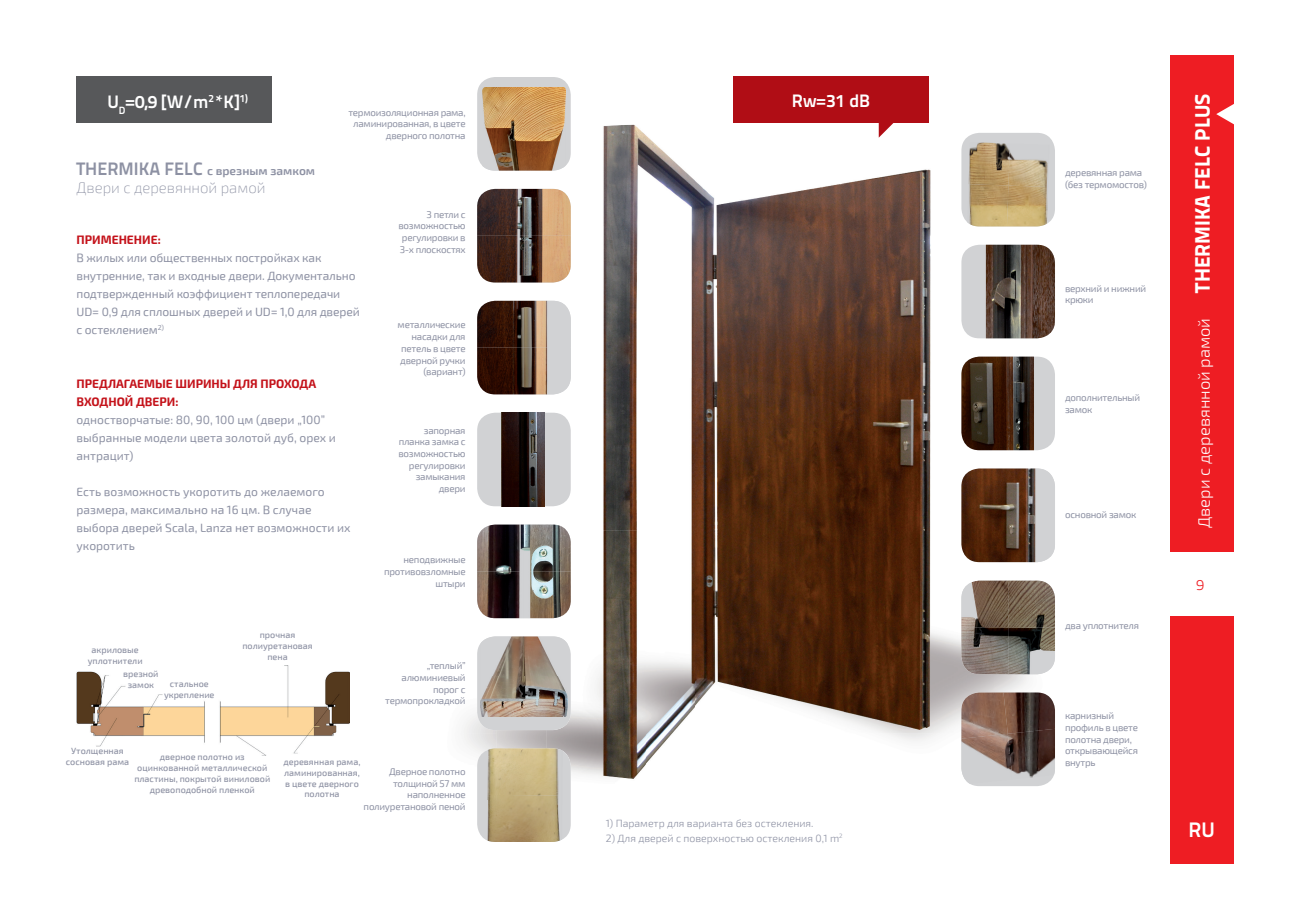
<style>
.page{position:relative;width:1289px;height:919px;background:#fff}
.page>*{position:absolute;margin:0;border:0;box-sizing:border-box;transform-origin:0 0}
.t1{font:21px "Titillium Text 25 L 800 wt";color:#fff}
.t2{font:18px "Titillium Text 25 L 800 wt";color:#fff}
.t3{font:300 16.5px "Exo 2";color:#fff}
.t4{font:200 15px "Exo 2";color:#8d91a3}
.t5{font:15px "Titillium Text 25 L 250 wt";color:#ee1d23}
.t6{font:12px/18px "Exo 2";letter-spacing:-.005em;color:#8d91a3}
.t7{font:700 12px/18px "Exo 2";color:#c4121a}
.t8{font:600 12px "Exo 2";color:#8d91a3}
.t9{font:300 10.5px "Exo 2";color:#8d91a3}
.t10{font:9.75px/11.7px "Exo 2";letter-spacing:-.025em;color:#8d91a3;text-align:right}
.t11{font:500 9px/10.8px "Exo 2";color:#8d91a3;text-align:center}
.s1{font-family:"Titillium Text 25 L 999 wt";font-weight:400;font-size:21px}
.s2{font-family:"Titillium Text 25 L 800 wt";font-weight:400;font-size:18px}
</style>
<div class="page">
<div style="left:1169px;top:55px;width:64px;height:808px;background:#ee1d23"></div>
<div style="left:1166px;top:552px;width:67px;height:64px;background:#fff"></div>
<svg style="left:1216px;top:103px;width:18px;height:22px"></svg>
<img style="left:494px;top:125px;width:201px;height:101px">
<img style="left:695px;top:133px;width:297px;height:600px">
<img style="left:992px;top:133px;width:50px;height:318px">
<img style="left:463px;top:282px;width:33px;height:480px">
<img style="left:546px;top:226px;width:149px;height:152px">
<img style="left:496px;top:282px;width:50px;height:19px">
<img style="left:496px;top:378px;width:141px;height:152px">
<img style="left:645px;top:378px;width:50px;height:388px">
<img style="left:546px;top:530px;width:99px;height:253px">
<div style="left:77px;top:77px;width:195px;height:46px;background:#57585a"></div>
<svg style="left:878px;top:123px;width:18px;height:15px"></svg>
<div style="left:733px;top:77px;width:195px;height:46px;background:#b00d15"></div>
<img style="left:77px;top:665px;width:272px;height:90px">
<div style="left:477px;top:77px;width:93px;height:94px;background:#d1d2d4;border-radius:18px"></div>
<img style="left:482px;top:87px;width:83px;height:42px">
<img style="left:485px;top:129px;width:71px;height:42px">
<svg style="left:477px;top:748px;width:93px;height:93px;background:#cdc1a2"></svg>
<img style="left:489px;top:748px;width:64px;height:1px">
<img style="left:487px;top:794px;width:75px;height:47px">
<svg style="left:477px;top:636px;width:93px;height:94px;background:#bdb8b4"></svg>
<img style="left:524px;top:636px;width:43px;height:80px">
<svg style="left:484px;top:636px;width:11px;height:3px"></svg>
<img style="left:480px;top:676px;width:44px;height:40px">
<img style="left:477px;top:524px;width:93px;height:94px">
<img style="left:477px;top:301px;width:93px;height:93px">
<img style="left:477px;top:189px;width:93px;height:93px">
<div style="left:477px;top:412px;width:93px;height:94px;background:#d1d2d4;border-radius:18px"></div>
<img style="left:501px;top:412px;width:43px;height:94px">
<svg style="left:961px;top:133px;width:93px;height:93px;background:#c9bca4"></svg>
<img style="left:968px;top:142px;width:41px;height:43px">
<img style="left:1008px;top:143px;width:41px;height:44px">
<svg style="left:967px;top:222px;width:8px;height:4px"></svg>
<img style="left:1006px;top:185px;width:42px;height:41px">
<div style="left:961px;top:245px;width:93px;height:93px;background:#d1d2d4;border-radius:18px"></div>
<img style="left:985px;top:245px;width:69px;height:93px">
<div style="left:961px;top:356px;width:93px;height:94px;background:#d1d2d4;border-radius:18px"></div>
<img style="left:961px;top:356px;width:72px;height:94px">
<img style="left:961px;top:468px;width:93px;height:94px">
<img style="left:961px;top:580px;width:93px;height:94px">
<div style="left:961px;top:692px;width:93px;height:94px;background:#d1d2d4;border-radius:18px"></div>
<img style="left:961px;top:692px;width:42px;height:41px">
<img style="left:1003px;top:692px;width:51px;height:41px">
<img style="left:961px;top:733px;width:46px;height:50px">
<img style="left:1007px;top:728px;width:47px;height:51px">
<h2 class="t2" style="left:107px;top:87px;width:142px">U<sub>D</sub>=0,9 [W/m<sup>2</sup>*K]<sup>1)</sup></h2>
<h3 class="t3" style="left:1194px;top:528px;width:435px;rotate:-90deg">Двери с деревянной рамой <span class="s1">THERMIKA FELC PLUS</span></h3>
<h2 class="t2" style="left:792px;top:86px;width:80px">Rw=31 dB</h2>
<p class="t10" style="left:348px;top:106px;width:119px">термоизоляционная рама, ламинированная, в цвете дверного полотна</p>
<p class="t8" style="left:77px;top:164px;width:240px"><span class="s2">THERMIKA FELC</span> с врезным замком</p>
<h3 class="t4" style="left:77px;top:179px;width:190px">Двери с деревянной рамой</h3>
<p class="t10" style="left:1065px;top:167px;width:83px;text-align:left">деревянная рама (без термомостов)</p>
<p class="t10" style="left:398px;top:208px;width:69px">3 петли с возможностью регулировки в<br>3-х плоскостях</p>
<p class="t7" style="left:77px;top:231px;width:86px">ПРИМЕНЕНИЕ:</p>
<p class="t6" style="left:77px;top:249px;width:285px">В жилых или общественных постройках как внутренние, так и входные двери. Документально подтвержденный коэффициент теплопередачи UD= 0,9 для сплошных дверей и UD= 1,0 для дверей с остеклением<sup>2)</sup></p>
<p class="t10" style="left:1065px;top:283px;width:83px;text-align:left">верхний и нижний крюки</p>
<p class="t10" style="left:397px;top:319px;width:69px">металлические насадки для петель в цвете дверной ручки (вариант)</p>
<p class="t7" style="left:77px;top:375px;width:241px">ПРЕДЛАГАЕМЫЕ ШИРИНЫ ДЛЯ ПРОХОДА<br>ВХОДНОЙ ДВЕРИ:</p>
<p class="t6" style="left:77px;top:411px;width:261px">одностворчатые: 80, 90, 100 цм (двери „100” выбранные модели цвета золотой дуб, орех и антрацит)</p>
<p class="t6" style="left:77px;top:483px;width:275px">Есть возможность укоротить до желаемого размера, максимально на 16 цм. В случае выбора дверей Scala, Lanza нет возможности их укоротить</p>
<p class="t10" style="left:1065px;top:392px;width:76px;text-align:left">дополнительный замок</p>
<p class="t10" style="left:398px;top:424px;width:69px">запорная планка замка с возможностью регулировки замыкания двери</p>
<p class="t10" style="left:1065px;top:508px;width:73px">основной замок</p>
<p class="t11" style="left:88px;top:644px;width:56px">акриловые уплотнители</p>
<p class="t11" style="left:123px;top:668px;width:37px">врезной замок</p>
<p class="t11" style="left:164px;top:678px;width:52px">стальное укрепление</p>
<p class="t11" style="left:242px;top:629px;width:72px">прочная полиуретановая пена</p>
<p class="t10" style="left:384px;top:554px;width:83px">неподвижные противовзломные штыри</p>
<p class="t10" style="left:385px;top:660px;width:82px">„теплый” алюминиевый порог с термопрокладкой</p>
<p class="t11" style="left:66px;top:745px;width:65px">Утолщенная сосновая рама</p>
<p class="t11" style="left:134px;top:751px;width:137px">дверное полотно из оцинкованной металлической пластины, покрытой виниловой древоподобной пленкой</p>
<p class="t11" style="left:283px;top:756px;width:78px">деревянная рама, ламинированная, в цвете дверного полотна</p>
<p class="t10" style="left:363px;top:765px;width:103px">Дверное полотно толщиной 57 мм наполненное полиуретановой пеной</p>
<p class="t9" style="left:605px;top:817px;width:209px">1) Параметр для варианта без остекления.</p>
<p class="t9" style="left:605px;top:832px;width:238px">2) Для дверей с поверхностью остекления 0,1 m<sup>2</sup></p>
<p class="t10" style="left:1065px;top:620px;width:75px">два уплотнителя</p>
<p class="t10" style="left:1065px;top:710px;width:74px;text-align:left">карнизный профиль в цвете полотна двери, открывающейся внутрь</p>
<h3 class="t5" style="left:1196px;top:574px;width:9px">9</h3>
<h1 class="t1" style="left:1188px;top:813px;width:28px">RU</h1>
</div>
